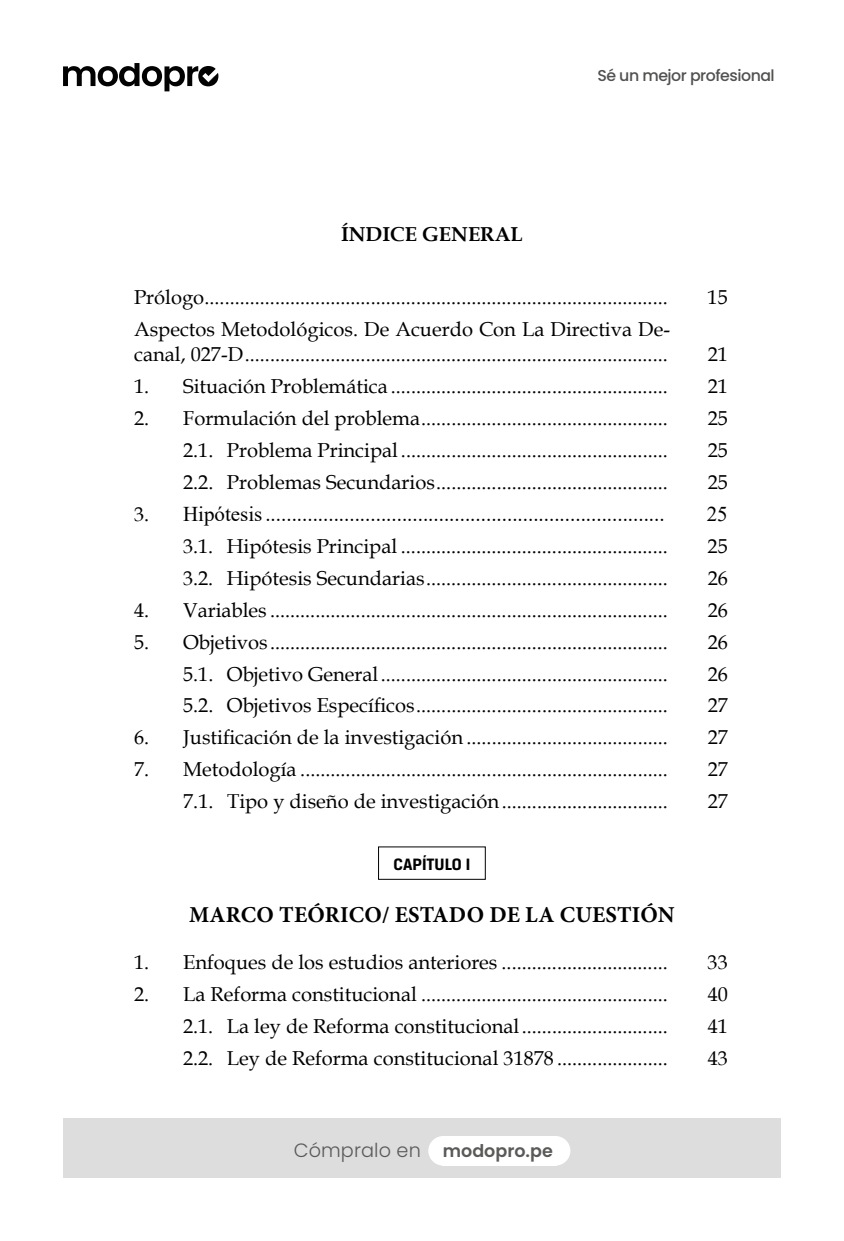
<style>
.page{position:relative;width:844px;height:1241px;background:#fff}
.page>*{position:absolute;margin:0;border:0;box-sizing:border-box;transform-origin:0 0}
.t1{font:700 22.75px "Minion Pro";letter-spacing:.01em;color:#000}
.t2{font:21px "Times New Roman";color:#000}
.t3{font:20.12px/24.5px "Book Antiqua";color:#000}
.t4{font:700 20.12px "Book Antiqua";color:#000}
.t5{font:300 19.25px "Poppins";letter-spacing:.005em;color:#5a5b59}
.t6{font:700 17.5px "Breuer Text";color:#000}
.t7{font:500 15.75px "Poppins";letter-spacing:-.03em;color:#515150}
.s1{font-family:"Book Antiqua";font-size:20.12px}
.s2{font-weight:600;font-size:17.5px}
</style>
<div class="page">
<div style="left:63px;top:1118px;width:717px;height:59px;background:#ddddde"></div>
<div style="left:428px;top:1135px;width:30px;height:30px;background:#fff;border-radius:50%"></div>
<div style="left:540px;top:1135px;width:30px;height:30px;background:#fff;border-radius:50%"></div>
<div style="left:441px;top:1135px;width:115px;height:30px;background:#fff"></div>
<svg style="left:63px;top:63px;width:155px;height:28px"></svg>
<p class="t4" style="left:341px;top:220px;width:183px">ÍNDICE GENERAL</p>
<p class="t7" style="left:597px;top:66px;width:179px">Sé un mejor profesional</p>
<p class="t3" style="left:134px;top:285px;width:535px">Prólogo............................................................................................</p>
<p class="t3" style="left:707px;top:285px;width:22px">15</p>
<p class="t3" style="left:134px;top:317px;width:537px">Aspectos Metodológicos. De Acuerdo Con La Directiva De&shy;canal, 027-D....................................................................................</p>
<p class="t3" style="left:707px;top:341px;width:22px">21</p>
<p class="t3" style="left:134px;top:373px;width:535px">1. Situación Problemática .......................................................</p>
<p class="t3" style="left:707px;top:373px;width:22px">21</p>
<p class="t3" style="left:134px;top:405px;width:535px">2. Formulación del problema.................................................</p>
<p class="t3" style="left:707px;top:405px;width:22px">25</p>
<p class="t3" style="left:183px;top:437px;width:486px">2.1. Problema Principal.....................................................</p>
<p class="t3" style="left:707px;top:437px;width:22px">25</p>
<p class="t3" style="left:183px;top:469px;width:486px">2.2. Problemas Secundarios..............................................</p>
<p class="t3" style="left:707px;top:469px;width:22px">25</p>
<p class="t2" style="left:134px;top:499px;width:532px"><span class="s1">3.</span> Hipótesis............................................................................</p>
<p class="t2" style="left:706px;top:499px;width:22px">25</p>
<p class="t3" style="left:183px;top:533px;width:486px">3.1. Hipótesis Principal .....................................................</p>
<p class="t3" style="left:707px;top:533px;width:22px">25</p>
<p class="t3" style="left:183px;top:565px;width:486px">3.2. Hipótesis Secundarias................................................</p>
<p class="t3" style="left:707px;top:565px;width:22px">26</p>
<p class="t3" style="left:134px;top:597px;width:535px">4. Variables ...............................................................................</p>
<p class="t3" style="left:707px;top:597px;width:22px">26</p>
<p class="t3" style="left:134px;top:629px;width:535px">5. Objetivos ...............................................................................</p>
<p class="t3" style="left:707px;top:629px;width:22px">26</p>
<p class="t3" style="left:183px;top:661px;width:486px">5.1. Objetivo General.........................................................</p>
<p class="t3" style="left:707px;top:661px;width:22px">26</p>
<p class="t3" style="left:183px;top:692px;width:486px">5.2. Objetivos Específicos..................................................</p>
<p class="t3" style="left:707px;top:692px;width:22px">27</p>
<p class="t3" style="left:134px;top:724px;width:535px">6. Justificación de la investigación ........................................</p>
<p class="t3" style="left:707px;top:724px;width:22px">27</p>
<p class="t3" style="left:134px;top:756px;width:535px">7. Metodología .........................................................................</p>
<p class="t3" style="left:707px;top:756px;width:22px">27</p>
<p class="t3" style="left:183px;top:788px;width:486px">7.1. Tipo y diseño de investigación.................................</p>
<p class="t3" style="left:707px;top:788px;width:22px">27</p>
<p class="t6" style="left:393px;top:854px;width:78px">CAPÍTULO I</p>
<p class="t1" style="left:189px;top:898px;width:487px">MARCO TEÓRICO/ ESTADO DE LA CUESTIÓN</p>
<p class="t3" style="left:134px;top:949px;width:535px">1. Enfoques de los estudios anteriores .................................</p>
<p class="t3" style="left:707px;top:949px;width:22px">33</p>
<p class="t3" style="left:134px;top:981px;width:535px">2. La Reforma constitucional .................................................</p>
<p class="t3" style="left:707px;top:981px;width:22px">40</p>
<p class="t3" style="left:183px;top:1013px;width:486px">2.1. La ley de Reforma constitucional.............................</p>
<p class="t3" style="left:707px;top:1013px;width:22px">41</p>
<p class="t3" style="left:183px;top:1045px;width:486px">2.2. Ley de Reforma constitucional 31878 ......................</p>
<p class="t3" style="left:707px;top:1045px;width:22px">43</p>
<p class="t5" style="left:294px;top:1138px;width:260px">Cómpralo en <span class="s2">modopro.pe</span></p>
</div>
